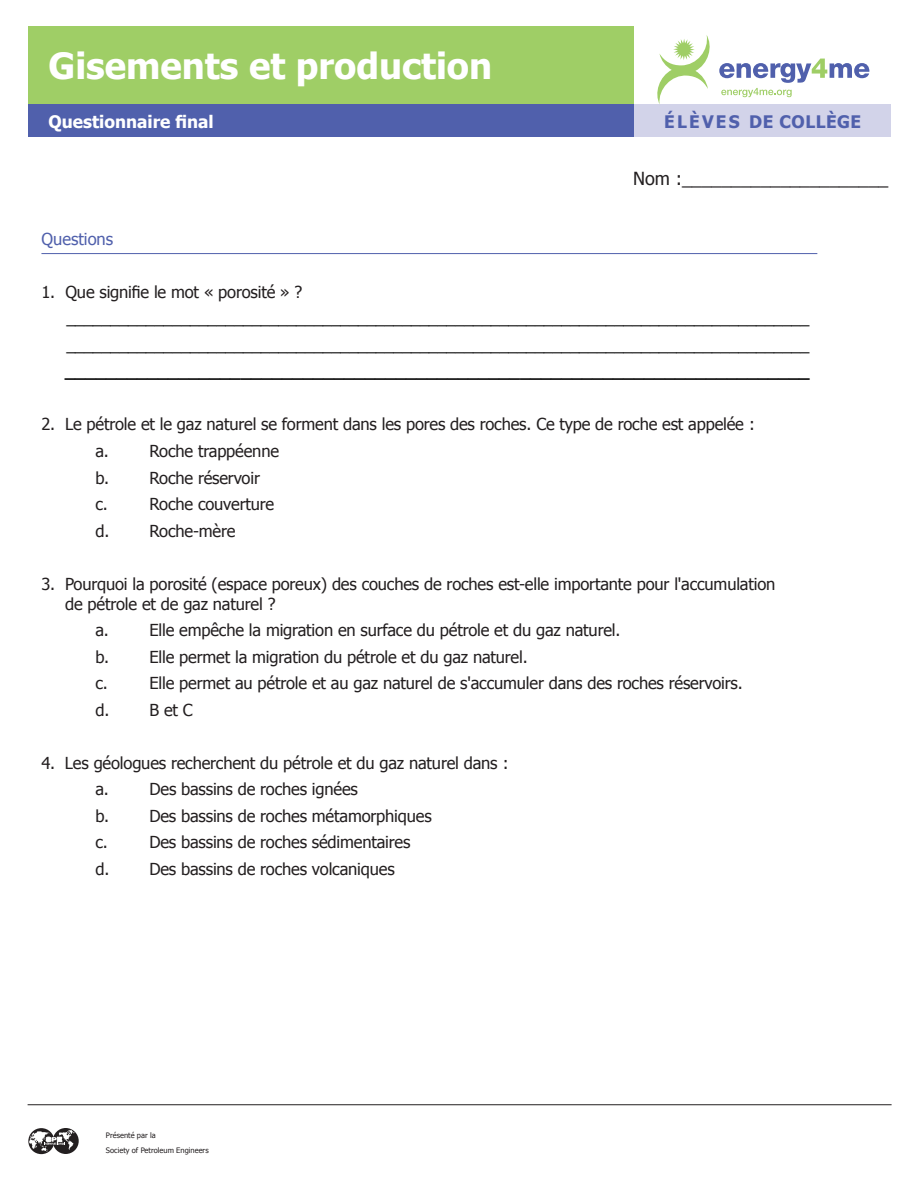
<style>
.page{position:relative;width:918px;height:1188px;background:#fff}
.page>*{position:absolute;margin:0;border:0;box-sizing:border-box;transform-origin:0 0}
.t1{font:700 36px "Tahoma";color:#fff}
.t2{font:18px "Tahoma";color:#231f20}
.t3{font:700 17.25px "Tahoma";color:#fff}
.t4{font:700 17.25px "Tahoma";letter-spacing:.03em;color:#5060ac}
.t5{font:16.5px/26.5px "Tahoma";letter-spacing:-.01em;color:#231f20}
.t6{font:16.5px/26.5px "Tahoma";color:#000}
.t7{font:700 16.5px "Tahoma";color:#000}
.t8{font:16.5px "Tahoma";color:#5060ac}
.t9{font:7.5px/15.8px "Tahoma";color:#231f20}
</style>
<div class="page">
<div style="left:634px;top:104px;width:257px;height:33px;background:#d2d3e9"></div>
<div style="left:28px;top:27px;width:606px;height:77px;background:#9fce66"></div>
<div style="left:28px;top:104px;width:606px;height:33px;background:#5060ac"></div>
<svg style="left:28px;top:1128px;width:26px;height:26px"></svg>
<svg style="left:53px;top:1128px;width:26px;height:26px"></svg>
<svg style="left:29px;top:1130px;width:45px;height:22px"></svg>
<hr style="left:28px;top:1104px;width:864px;height:1px;background:#231f20">
<hr style="left:41px;top:253px;width:776px;height:1px;background:#5060ac">
<svg style="left:657px;top:35px;width:213px;height:69px"></svg>
<h1 class="t1" style="left:49px;top:50px;width:445px">Gisements et production</h1>
<p class="t3" style="left:49px;top:109px;width:167px">Questionnaire final</p>
<p class="t4" style="left:664px;top:114px;width:198px">ÉLÈVES DE COLLÈGE</p>
<p class="t2" style="left:633px;top:166px;width:257px">Nom :_____________________</p>
<p class="t8" style="left:41px;top:231px;width:73px">Questions</p>
<p class="t5" style="left:41px;top:278px;width:262px">1. Que signifie le mot « porosité » ?</p>
<p class="t6" style="left:66px;top:306px;width:745px">____________________________________________________________________________________ ____________________________________________________________________________________</p>
<p class="t7" style="left:65px;top:364px;width:747px">________________________________________________________________________</p>
<p class="t5" style="left:95px;top:412px;width:661px;text-indent:-54px">2. Le pétrole et le gaz naturel se forment dans les pores des roches. Ce type de roche est appelée : a.</p>
<p class="t5" style="left:149px;top:439px;width:131px">Roche trappéenne</p>
<p class="t5" style="left:95px;top:465px;width:15px">b.</p>
<p class="t5" style="left:149px;top:465px;width:112px">Roche réservoir</p>
<p class="t5" style="left:95px;top:492px;width:14px">c.</p>
<p class="t5" style="left:149px;top:492px;width:126px">Roche couverture</p>
<p class="t5" style="left:95px;top:518px;width:15px">d.</p>
<p class="t5" style="left:149px;top:518px;width:87px">Roche-mère</p>
<p class="t5" style="left:65px;top:573px;width:712px;line-height:19.8px;text-indent:-24px">3. Pourquoi la porosité (espace poreux) des couches de roches est-elle importante pour l'accumulation de pétrole et de gaz naturel ?</p>
<p class="t5" style="left:95px;top:618px;width:15px">a.</p>
<p class="t5" style="left:149px;top:618px;width:473px">Elle empêche la migration en surface du pétrole et du gaz naturel.</p>
<p class="t5" style="left:95px;top:644px;width:15px">b.</p>
<p class="t5" style="left:149px;top:644px;width:380px">Elle permet la migration du pétrole et du gaz naturel.</p>
<p class="t5" style="left:95px;top:669px;width:14px">c.</p>
<p class="t5" style="left:149px;top:669px;width:595px">Elle permet au pétrole et au gaz naturel de s'accumuler dans des roches réservoirs.</p>
<p class="t5" style="left:95px;top:696px;width:15px">d.</p>
<p class="t5" style="left:149px;top:696px;width:45px">B et C</p>
<p class="t5" style="left:95px;top:750px;width:415px;text-indent:-54px">4. Les géologues recherchent du pétrole et du gaz naturel dans : a.</p>
<p class="t5" style="left:149px;top:777px;width:210px">Des bassins de roches ignées</p>
<p class="t5" style="left:95px;top:804px;width:15px">b.</p>
<p class="t5" style="left:149px;top:804px;width:284px">Des bassins de roches métamorphiques</p>
<p class="t5" style="left:95px;top:830px;width:14px">c.</p>
<p class="t5" style="left:149px;top:830px;width:263px">Des bassins de roches sédimentaires</p>
<p class="t5" style="left:95px;top:857px;width:15px">d.</p>
<p class="t5" style="left:149px;top:857px;width:247px">Des bassins de roches volcaniques</p>
<p class="t9" style="left:106px;top:1127px;width:104px">Présenté par la<br>Society of Petroleum Engineers</p>
</div>
